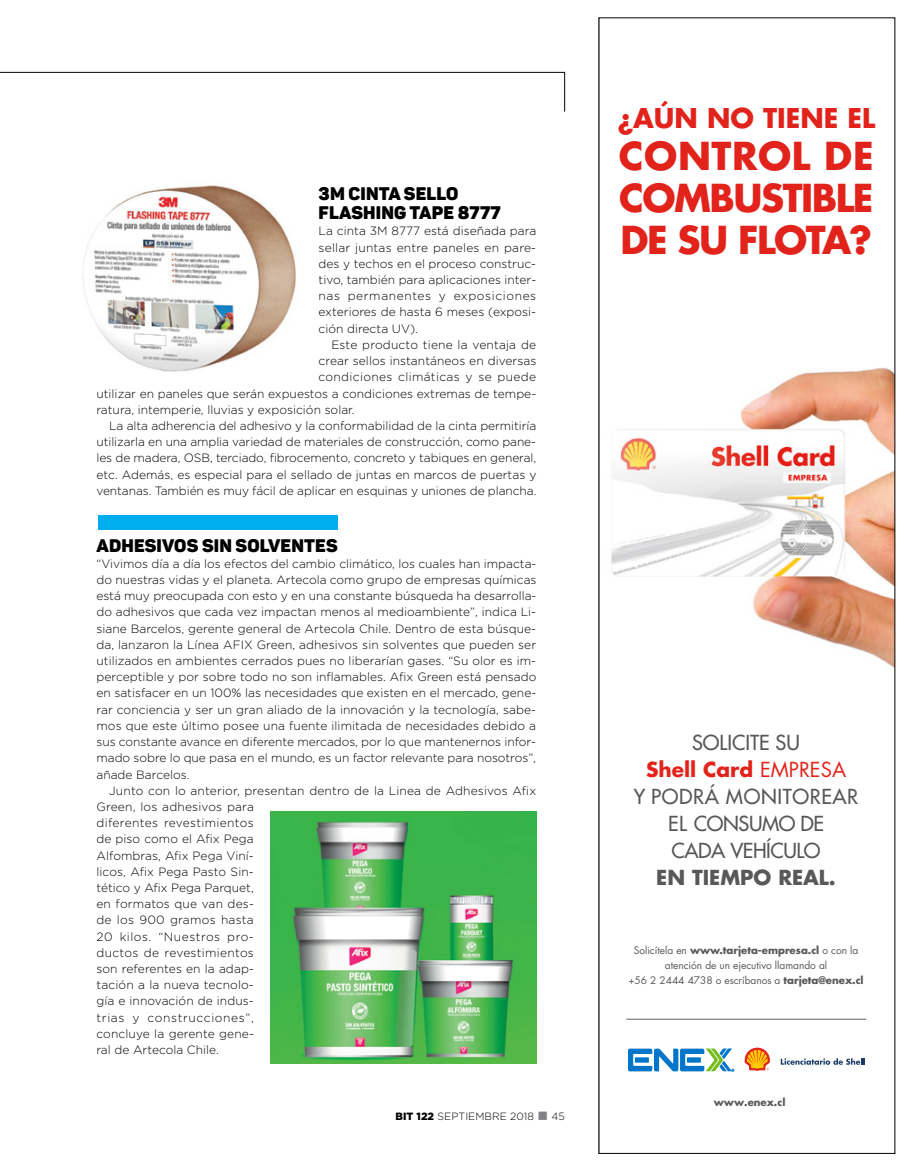
<style>
.page{position:relative;width:915px;height:1170px;background:#fff}
.page>*{position:absolute;margin:0;border:0;box-sizing:border-box;transform-origin:0 0}
.t1{font:700 37.5px/42.2px "Futura Std";letter-spacing:-.04em;color:#e2231b;text-align:justify}
.t2{font:700 26.55px "Futura Std";color:#e2231b}
.t3{font:500 20.1px/26.8px "Futura Std";color:#585857;text-align:center}
.t4{font:700 20.1px "Futura Std";color:#585857}
.t5{font:18px/19.5px "Panton Black Caps";letter-spacing:.01em;color:#000}
.t6{font:300 12px/16.2px "Gotham";color:#000;text-align:justify}
.t7{font:300 12px "Gotham";letter-spacing:.025em;color:#000}
.t8{font:300 10.5px "Gotham";letter-spacing:.005em;color:#000}
.t9{font:10.2px/14.7px "Futura Std";color:#585857;text-align:center}
.t10{font:700 10.2px "Futura Std";color:#585857}
.s1{font-weight:900}
.s2{color:#808285}
.s3{font-weight:700;color:#e2231b}
.s4{font-weight:400;color:#e2231b}
.s5{font-weight:700}
</style>
<div class="page">
<svg style="left:0;top:72px;width:565px;height:40px"></svg>
<img style="left:82px;top:185px;width:214px;height:187px">
<img style="left:271px;top:811px;width:265px;height:252px">
<div style="left:98px;top:515px;width:239px;height:15px;background:#00aeef"></div>
<svg style="left:628px;top:1048px;width:105px;height:23px"></svg>
<svg style="left:744px;top:1047px;width:26px;height:24px"></svg>
<svg style="left:780px;top:1058px;width:84px;height:6px"></svg>
<hr style="left:626px;top:1018px;width:240px;height:1px;background:#646464">
<img style="left:611px;top:367px;width:281px;height:300px">
<h3 class="t5" style="left:318px;top:183px;width:183px">3M CINTA SELLO<br>FLASHING TAPE 8777</h3>
<p class="t6" style="left:318px;top:223px;width:219px">La cinta 3M 8777 está diseñada para sellar juntas entre paneles en pare&shy;des y techos en el proceso construc&shy;tivo, también para aplicaciones inter&shy;nas permanentes y exposiciones exteriores de hasta 6 meses (exposi&shy;ción directa UV).</p>
<p class="t6" style="left:331px;top:336px;width:206px">Este producto tiene la ventaja de</p>
<p class="t6" style="left:318px;top:352px;width:219px">crear sellos instantáneos en diversas</p>
<p class="t7" style="left:318px;top:369px;width:219px">condiciones climáticas y se puede</p>
<p class="t6" style="left:96px;top:385px;width:441px">utilizar en paneles que serán expuestos a condiciones extremas de tempe-</p>
<p class="t6" style="left:96px;top:401px;width:260px">ratura, intemperie, lluvias y exposición solar.</p>
<p class="t6" style="left:109px;top:417px;width:428px">La alta adherencia del adhesivo y la conformabilidad de la cinta permitiría</p>
<p class="t6" style="left:96px;top:433px;width:441px">utilizarla en una amplia variedad de materiales de construcción, como pane-</p>
<p class="t6" style="left:96px;top:449px;width:441px">les de madera, OSB, terciado, fibrocemento, concreto y tabiques en general,</p>
<p class="t6" style="left:96px;top:466px;width:441px">etc. Además, es especial para el sellado de juntas en marcos de puertas y</p>
<p class="t6" style="left:96px;top:482px;width:441px">ventanas. También es muy fácil de aplicar en esquinas y uniones de plancha.</p>
<h3 class="t5" style="left:96px;top:535px;width:243px">ADHESIVOS SIN SOLVENTES</h3>
<p class="t6" style="left:96px;top:555px;width:441px">“Vivimos día a día los efectos del cambio climático, los cuales han impacta&shy;do nuestras vidas y el planeta. Artecola como grupo de empresas químicas está muy preocupada con esto y en una constante búsqueda ha desarrolla&shy;do adhesivos que cada vez impactan menos al medioambiente”, indica Li&shy;siane Barcelos, gerente general de Artecola Chile. Dentro de esta búsque&shy;da, lanzaron la Línea AFIX Green, adhesivos sin solventes que pueden ser utilizados en ambientes cerrados pues no liberarían gases. “Su olor es im&shy;perceptible y por sobre todo no son inflamables. Afix Green está pensado en satisfacer en un 100% las necesidades que existen en el mercado, gene&shy;rar conciencia y ser un gran aliado de la innovación y la tecnología, sabe&shy;mos que este último posee una fuente ilimitada de necesidades debido a sus constante avance en diferente mercados, por lo que mantenernos infor&shy;mado sobre lo que pasa en el mundo, es un factor relevante para nosotros”, añade Barcelos.</p>
<p class="t6" style="left:96px;top:782px;width:441px;text-align:left;text-indent:13px">Junto con lo anterior, presentan dentro de la Linea de Adhesivos Afix<br>Green, los adhesivos para<br>diferentes revestimientos<br>de piso como el Afix Pega<br>Alfombras, Afix Pega Viní-<br>licos, Afix Pega Pasto Sin-<br>tético y Afix Pega Parquet,<br>en formatos que van des-<br>de los 900 gramos hasta<br>20 kilos. “Nuestros pro-<br>ductos de revestimientos<br>son referentes en la adap-<br>tación a la nueva tecnolo-<br>gía e innovación de indus-<br>trias y construcciones”,<br>concluye la gerente gene-<br>ral de Artecola Chile.</p>
<p class="t8" style="left:395px;top:1109px;width:171px"><span class="s1">BIT 122</span> septiembre 2018 <span class="s2">■</span> 45</p>
<h2 class="t2" style="left:617px;top:100px;width:259px">¿AÚN NO TIENE EL</h2>
<h1 class="t1" style="left:618px;top:134px;width:256px">CONTROL DE COMBUSTIBLE DE SU FLOTA?</h1>
<h3 class="t3" style="left:633px;top:729px;width:226px">SOLICITE SU<br><span class="s3">Shell Card</span> <span class="s4">EMPRESA<br></span>Y PODRÁ MONITOREAR<br>EL CONSUMO DE<br>CADA VEHÍCULO</h3>
<h3 class="t4" style="left:656px;top:863px;width:181px">EN TIEMPO REAL.</h3>
<p class="t9" style="left:628px;top:943px;width:237px">Solicítela en <span class="s5">www.tarjeta-empresa.cl</span> o con la atención de un ejecutivo llamando al<br>+56 2 2444 4738 o escríbanos a <span class="s5">tarjeta@enex.cl</span></p>
<p class="t10" style="left:713px;top:1094px;width:73px">www.enex.cl</p>
</div>
